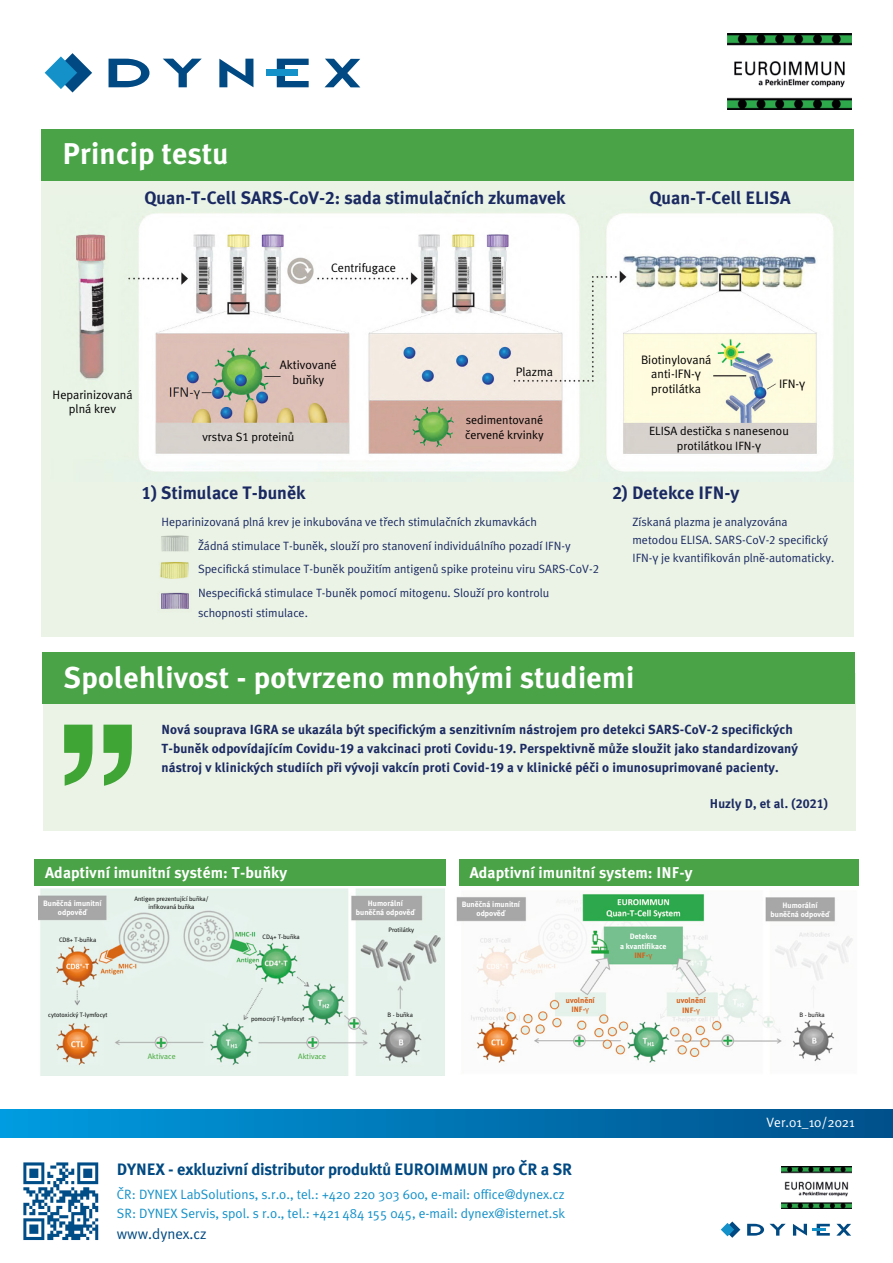
<style>
.page{position:relative;width:893px;height:1263px;background:#fff}
.page>*{position:absolute;margin:0;border:0;box-sizing:border-box;transform-origin:0 0}
.t1{font:30px "Meta Plus Bold Plain";letter-spacing:.01em;color:#fff}
.t2{font:18px "Meta Plus Bold Plain";color:#1a2961}
.t3{font:16.5px "Meta Plus Bold Plain";letter-spacing:-.01em;color:#004982}
.t4{font:15.6px "Meta Plus Bold Plain";letter-spacing:.01em;color:#fff}
.t5{font:15px "Meta Plus Normal Roman";color:#004982}
.t6{font:13.5px/19.5px "Meta Plus Normal Roman";color:#1591c9}
.t7{font:13.5px "Meta Plus Normal Roman";color:#fff}
.t8{font:13.2px/19.2px "Meta Plus Bold Plain";letter-spacing:.01em;color:#1a2961}
.t9{font:12.9px "Meta Plus Bold Plain";letter-spacing:.01em;color:#1a2961}
.t10{font:12.3px/14.7px "Meta Plus Normal Roman";color:#000;text-align:center}
.t11{font:12px/23.7px "Meta Plus Normal Roman";color:#1a2961}
.t12{font:12px/14.4px "Meta Plus Normal Roman";color:#000}
.t13{font:7.8px/9.3px "Meta Plus Bold Plain";color:#fff;text-align:center}
.t14{font:7.8px/9.3px "Meta Plus Bold Plain";color:#d65e16;text-align:center}
.t15{font:7.8px "Meta Plus Normal Roman";color:#3fa535}
.t16{font:6.3px/7.6px "Meta Plus Normal Roman";color:#000;text-align:center}
.s1{font-family:"Meta Plus Normal Caps"}
.s2{font-family:"Helvetica Neue"}
.s3{color:#d65e16}
.s4{font-family:"Helvetica Neue";color:#d65e16}
</style>
<div class="page">
<div style="left:41px;top:137px;width:813px;height:500px;background:#ebf3e6"></div>
<img style="left:76px;top:213px;width:757px;height:259px">
<div style="left:44px;top:673px;width:812px;height:158px;background:#ebf3e6"></div>
<div style="left:41px;top:130px;width:813px;height:51px;background:#4aa347"></div>
<div style="left:43px;top:652px;width:812px;height:51px;background:#4aa347"></div>
<img style="left:161px;top:535px;width:28px;height:15px">
<img style="left:160px;top:550px;width:29px;height:29px">
<img style="left:161px;top:592px;width:28px;height:17px">
<svg style="left:64px;top:725px;width:68px;height:61px"></svg>
<img style="left:38px;top:888px;width:407px;height:187px">
<div style="left:34px;top:859px;width:411px;height:26px;background:#4aa347"></div>
<img style="left:456px;top:894px;width:397px;height:171px">
<div style="left:459px;top:859px;width:399px;height:26px;background:#4aa347"></div>
<svg style="left:721px;top:1221px;width:19px;height:17px"></svg>
<svg style="left:836px;top:1224px;width:15px;height:12px"></svg>
<svg style="left:747px;top:1224px;width:39px;height:11px"></svg>
<svg style="left:793px;top:1224px;width:37px;height:11px"></svg>
<svg style="left:781px;top:1166px;width:71px;height:43px"></svg>
<img style="left:782px;top:1166px;width:69px;height:42px">
<div style="left:0;top:1109px;width:893px;height:28px;background:linear-gradient(to right,#009ce0,#00508a)"></div>
<svg style="left:23px;top:1162px;width:75px;height:78px"></svg>
<svg style="left:45px;top:53px;width:47px;height:39px"></svg>
<svg style="left:325px;top:59px;width:35px;height:28px"></svg>
<svg style="left:277px;top:59px;width:32px;height:28px"></svg>
<svg style="left:219px;top:59px;width:34px;height:28px"></svg>
<svg style="left:163px;top:59px;width:39px;height:28px"></svg>
<svg style="left:109px;top:59px;width:40px;height:28px"></svg>
<div style="left:266px;top:70px;width:32px;height:6px;background:#1591c9"></div>
<img style="left:728px;top:34px;width:124px;height:75px">
<h1 class="t1" style="left:63px;top:136px;width:167px">Princip testu</h1>
<h2 class="t2" style="left:145px;top:187px;width:422px">Quan-T-Cell SARS-CoV-2: sada stimulačních zkumavek</h2>
<p class="t10" style="left:331px;top:260px;width:66px">Centrifugace</p>
<h2 class="t2" style="left:649px;top:187px;width:143px">Quan-T-Cell ELISA</h2>
<p class="t10" style="left:53px;top:387px;width:81px">Heparinizovaná plná krev</p>
<p class="t10" style="left:280px;top:358px;width:58px">Aktivované buňky</p>
<p class="t12" style="left:202px;top:430px;width:94px">vrstva S<span class="s1">1</span> proteinů</p>
<p class="t10" style="left:516px;top:364px;width:38px">Plazma</p>
<p class="t10" style="left:641px;top:352px;width:72px">Biotinylovaná anti-IFN-<span class="s2">ү </span>protilátka</p>
<p class="t10" style="left:779px;top:377px;width:28px">IFN-<span class="s2">ү</span></p>
<p class="t12" style="left:465px;top:413px;width:80px">sedimentované červené krvinky</p>
<p class="t12" style="left:649px;top:424px;width:141px;text-align:center">ELISA destička s nanesenou protilátkou IFN-<span class="s2">ү</span></p>
<h2 class="t2" style="left:141px;top:483px;width:166px">1) Stimulace T-buněk</h2>
<h2 class="t2" style="left:612px;top:483px;width:129px">2) Detekce IFN-y</h2>
<p class="t11" style="left:198px;top:510px;width:403px;text-indent:-36px">Heparinizovaná plná krev je inkubována ve třech stimulačních zkumavkách<br>Žádná stimulace T-buněk, slouží pro stanovení individuálního pozadí IFN-y Specifická stimulace T-buněk použitím antigenů spike proteinu viru SARS-CoV-<span class="s1">2<br></span>Nespecifická stimulace T-buněk pomocí mitogenu. Slouží pro kontrolu</p>
<p class="t11" style="left:198px;top:600px;width:111px">schopnosti stimulace.</p>
<p class="t11" style="left:632px;top:512px;width:203px;line-height:18px">Získaná plazma je analyzována metodou ELISA. SARS-CoV-<span class="s1">2</span> specifický<br>IFN-<span class="s2">ү</span> je kvantifikován plně-automaticky.</p>
<h1 class="t1" style="left:64px;top:660px;width:572px">Spolehlivost - potvrzeno mnohými studiemi</h1>
<p class="t8" style="left:162px;top:720px;width:638px">Nová souprava IGRA se ukazála být specifickým a senzitivním nástrojem pro detekci SARS-CoV-2 specifických<br>T-buněk odpovídajícím Covidu-19 a vakcinaci proti Covidu-19. Perspektivně může sloužit jako standardizovaný nástroj v klinických studiích při vývoji vakcín proti Covid-19 a v klinické péči o imunosuprimované pacienty.</p>
<p class="t9" style="left:710px;top:796px;width:120px">Huzly D, et al. (2021)</p>
<h3 class="t4" style="left:45px;top:863px;width:244px">Adaptivní imunitní systém: T-buňky</h3>
<p class="t16" style="left:134px;top:895px;width:76px">Antigen prezentující buňka/ infikovaná buňka</p>
<p class="t13" style="left:43px;top:898px;width:60px">Buněčná imunitní odpověď</p>
<p class="t13" style="left:356px;top:898px;width:60px">Humorální buněčná odpověď</p>
<p class="t16" style="left:59px;top:936px;width:39px">CD8+ T-buňka</p>
<p class="t16" style="left:263px;top:933px;width:39px">CD4+ T-buňka</p>
<p class="t16" style="left:48px;top:1011px;width:61px">cytotoxický T-lymfocyt</p>
<p class="t16" style="left:251px;top:1015px;width:55px">pomocný T-lymfocyt</p>
<p class="t15" style="left:148px;top:1052px;width:29px">Aktivace</p>
<p class="t15" style="left:298px;top:1052px;width:29px">Aktivace</p>
<p class="t16" style="left:389px;top:926px;width:27px">Protilátky</p>
<p class="t16" style="left:388px;top:1011px;width:27px">B - buňka</p>
<h3 class="t4" style="left:470px;top:863px;width:225px">Adaptivní imunitní system: INF-y</h3>
<p class="t13" style="left:462px;top:900px;width:60px">Buněčná imunitní odpověď</p>
<p class="t13" style="left:620px;top:932px;width:48px">Detekce<br>a kvantifikace<br><span class="s3">INF-</span><span class="s4">ү</span></p>
<p class="t14" style="left:566px;top:995px;width:30px">uvolnění<br>INF-<span class="s2">ү</span></p>
<p class="t14" style="left:677px;top:996px;width:30px">uvolnění<br>INF-<span class="s2">ү</span></p>
<h3 class="t3" style="left:117px;top:1159px;width:457px">DYNEX - exkluzivní distributor produktů EUROIMMUN pro ČR a SR</h3>
<p class="t6" style="left:117px;top:1184px;width:450px">ČR: DYNEX LabSolutions, s.r.o., tel.: +420 220 303 600, e-mail: office@dynex.cz<br>SR: DYNEX Servis, spol. s r.o., tel.: +421 484 155 045, e-mail: dynex@isternet.sk</p>
<p class="t5" style="left:117px;top:1225px;width:91px">www.dynex.cz</p>
<p class="t13" style="left:771px;top:900px;width:60px">Humorální buněčná odpověď</p>
<p class="t16" style="left:799px;top:1010px;width:27px">B - buňka</p>
<p class="t7" style="left:767px;top:1114px;width:90px">Ver.01_10/2021</p>
</div>
